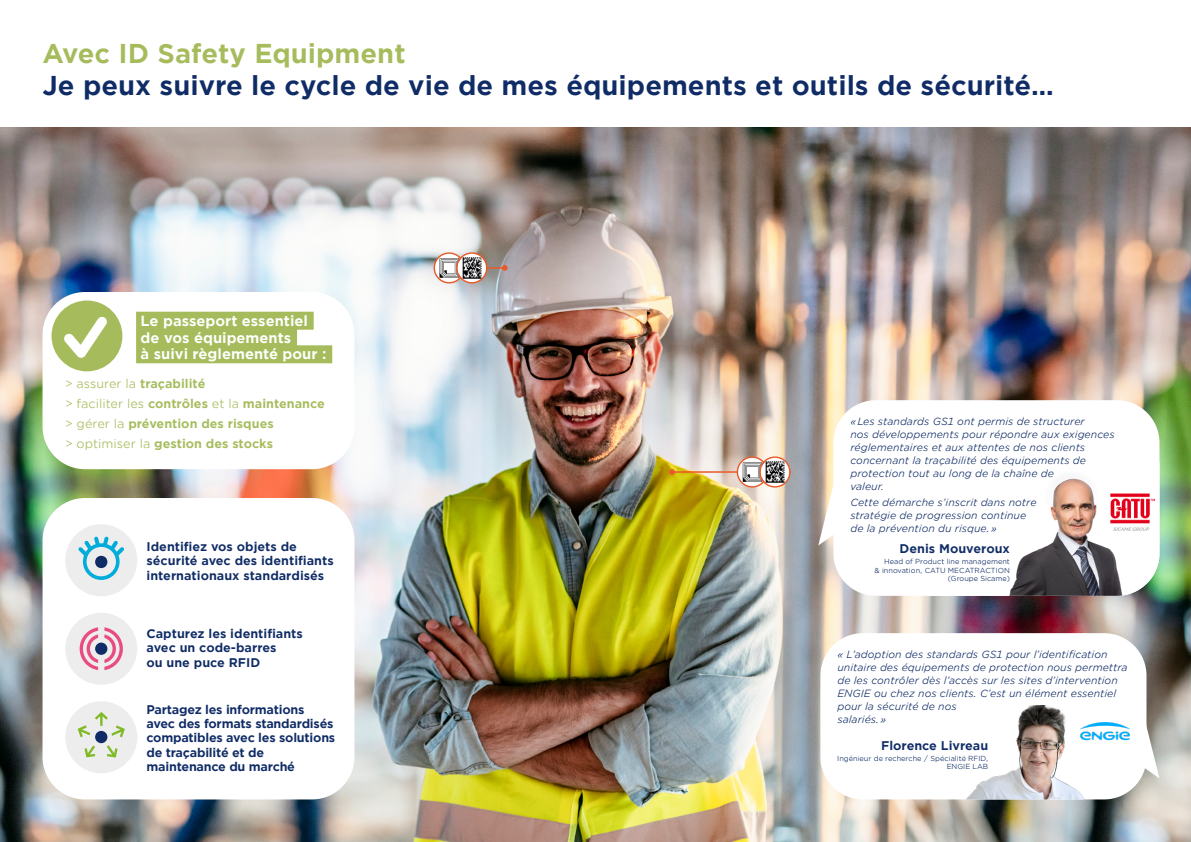
<style>
.page{position:relative;width:1191px;height:842px;background:#fff}
.page>*{position:absolute;margin:0;border:0;box-sizing:border-box;transform-origin:0 0}
.t1{font:700 26px "Gotham Office";color:#102c66}
.t2{font:700 26px "Gotham Office";color:#a6bc5c}
.t3{font:700 14px/16.8px "Gotham Office";color:#fff}
.t4{font:700 12px/14.4px "Gotham Office";letter-spacing:-.015em;color:#102c66}
.t5{font:700 12px/20.1px "Gotham Office";color:#a6bc5c}
.t6{font:italic 10px/13px "Gotham Office";color:#102c66}
.t7{font:7px/8.4px "Gotham Office";color:#102c66;text-align:right}
.s1{font-weight:400}
</style>
<div class="page">
<img style="left:0;top:128px;width:1191px;height:714px">
<div style="left:833px;top:400px;width:326px;height:196px;background:#fff;border-radius:43px"></div>
<img style="left:1009px;top:478px;width:150px;height:118px">
<svg style="left:818px;top:469px;width:16px;height:76px"></svg>
<img style="left:1110px;top:494px;width:44px;height:37px">
<div style="left:820px;top:633px;width:326px;height:166px;background:#fff;border-radius:43px"></div>
<img style="left:966px;top:705px;width:119px;height:94px">
<svg style="left:1140px;top:702px;width:19px;height:76px"></svg>
<img style="left:1060px;top:704px;width:89px;height:54px">
<svg style="left:433px;top:252px;width:74px;height:31px"></svg>
<svg style="left:736px;top:456px;width:54px;height:32px"></svg>
<img style="left:761px;top:461px;width:24px;height:22px">
<hr style="left:671px;top:471px;width:67px;height:2px;background:#ea5929">
<svg style="left:669px;top:469px;width:6px;height:6px"></svg>
<div style="left:43px;top:498px;width:311px;height:301px;background:#fff;border-radius:43px"></div>
<div style="left:65px;top:524px;width:72px;height:72px;background:#ededed;border-radius:50%"></div>
<svg style="left:78px;top:536px;width:46px;height:44px"></svg>
<div style="left:65px;top:613px;width:72px;height:72px;background:#ededed;border-radius:50%"></div>
<svg style="left:104px;top:627px;width:19px;height:43px"></svg>
<svg style="left:80px;top:627px;width:18px;height:43px"></svg>
<div style="left:95px;top:643px;width:12px;height:12px;background:#102c66;border-radius:50%"></div>
<div style="left:65px;top:701px;width:72px;height:72px;background:#ededed;border-radius:50%"></div>
<svg style="left:84px;top:745px;width:11px;height:12px"></svg>
<svg style="left:107px;top:745px;width:11px;height:12px"></svg>
<svg style="left:78px;top:712px;width:47px;height:25px"></svg>
<div style="left:95px;top:731px;width:12px;height:12px;background:#102c66;border-radius:50%"></div>
<div style="left:43px;top:292px;width:311px;height:177px;background:#fff;border-radius:43px"></div>
<svg style="left:51px;top:300px;width:72px;height:72px"></svg>
<div style="left:136px;top:312px;width:178px;height:18px;background:#a6bc5c"></div>
<div style="left:136px;top:328px;width:161px;height:18px;background:#a6bc5c"></div>
<div style="left:136px;top:345px;width:196px;height:18px;background:#a6bc5c"></div>
<h1 class="t2" style="left:43px;top:36px;width:365px">Avec ID Safety Equipment</h1>
<h1 class="t1" style="left:43px;top:67px;width:1012px">Je peux suivre le cycle de vie de mes équipements et outils de sécurité…</h1>
<h2 class="t3" style="left:141px;top:312px;width:187px">Le passeport essentiel de vos équipements<br>à suivi règlementé pour :</h2>
<p class="t5" style="left:65px;top:373px;width:261px"><span class="s1">&gt; assurer la</span> traçabilité<br><span class="s1">&gt; faciliter les</span> contrôles <span class="s1">et la</span> maintenance <span class="s1">&gt; gérer la</span> prévention des risques<br><span class="s1">&gt; optimiser la</span> gestion des stocks</p>
<p class="t4" style="left:146px;top:539px;width:189px">Identifiez vos objets de sécurité avec des identifiants internationaux standardisés</p>
<p class="t4" style="left:146px;top:626px;width:158px">Capturez les identifiants avec un code-barres<br>ou une puce RFID</p>
<p class="t4" style="left:146px;top:702px;width:190px">Partagez les informations avec des formats standardisés compatibles avec les solutions de traçabilité et de maintenance du marché</p>
<p class="t6" style="left:850px;top:415px;width:266px">«Les standards GS1 ont permis de structurer<br>nos développements pour répondre aux exigences réglementaires et aux attentes de nos clients concernant la traçabilité des équipements de protection tout au long de la chaîne de<br>valeur.</p>
<p class="t6" style="left:850px;top:496px;width:188px">Cette démarche s’inscrit dans notre stratégie de progression continue de la prévention du risque.»</p>
<p class="t4" style="left:899px;top:541px;width:112px">Denis Mouveroux</p>
<p class="t7" style="left:874px;top:557px;width:137px">Head of Product line management<br>&amp; innovation, CATU MECATRACTION (Groupe Sicame)</p>
<p class="t6" style="left:837px;top:648px;width:292px">« L’adoption des standards GS1 pour l’identification unitaire des équipements de protection nous permettra de les contrôler dès l’accès sur les sites d’intervention ENGIE ou chez nos clients. C’est un élément essentiel pour la sécurité de nos<br>salariés.»</p>
<p class="t4" style="left:881px;top:738px;width:109px">Florence Livreau</p>
<p class="t7" style="left:837px;top:754px;width:153px">Ingénieur de recherche / Spécialité RFID,<br>ENGIE LAB</p>
</div>
